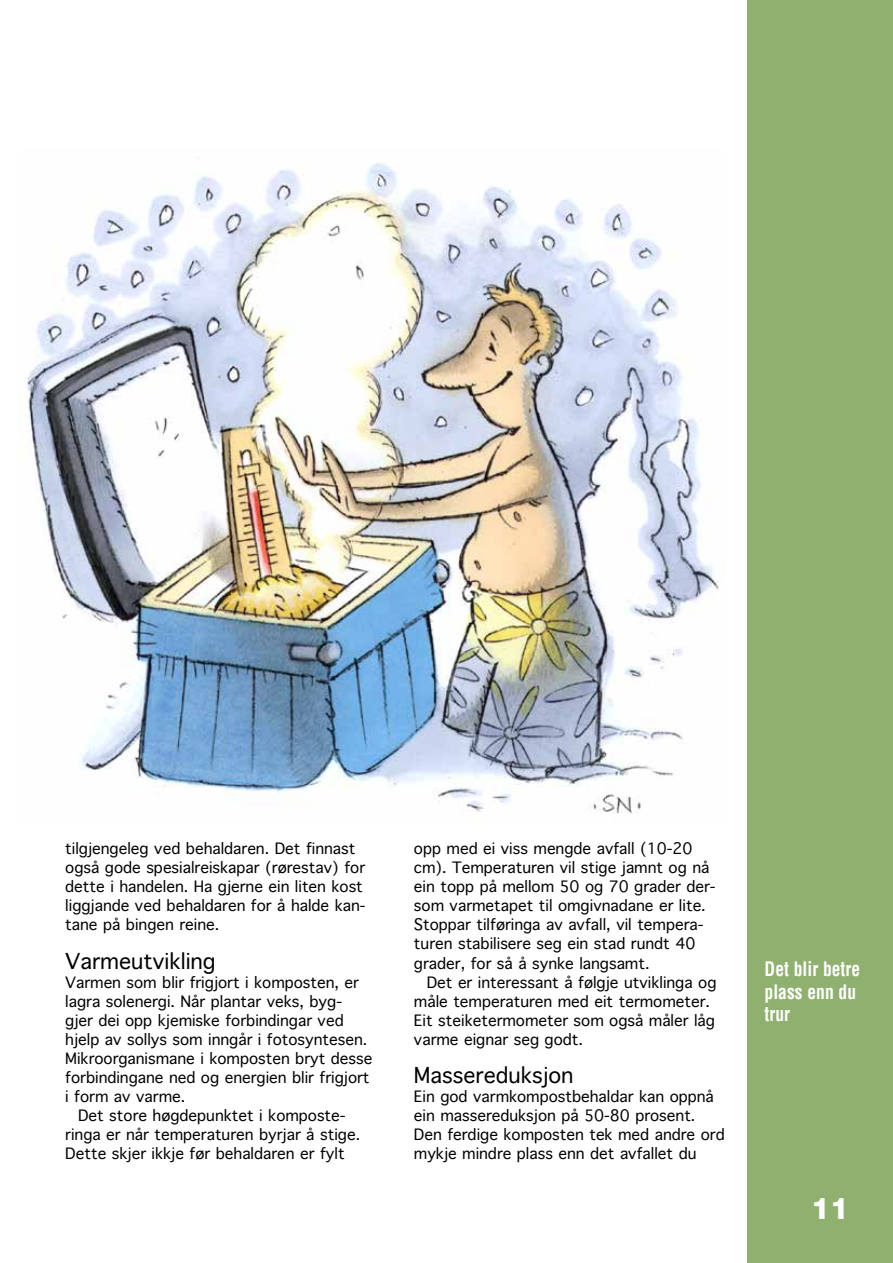
<style>
.page{position:relative;width:893px;height:1263px;background:#fff}
.page>*{position:absolute;margin:0;border:0;box-sizing:border-box;transform-origin:0 0}
.t1{font:800 30px "Helvetica Neue LT Pro";color:#fff}
.t2{font:21px "Geneva";color:#000}
.t3{font:700 condensed 19.5px/22.5px "Helvetica";color:#fff;scale:.9 1}
.t4{font:15px/19px "Geneva";color:#000}
</style>
<div class="page">
<div style="left:747px;top:0;width:146px;height:1263px;background:#90b06f"></div>
<img style="left:27px;top:163px;width:692px;height:651px">
<p class="t4" style="left:65px;top:839px;width:302px">tilgjengeleg ved behaldaren. Det finnast også gode spesialreiskapar (rørestav) for dette i handelen. Ha gjerne ein liten kost liggjande ved behaldaren for å halde kan&shy;tane på bingen reine.</p>
<h2 class="t2" style="left:65px;top:947px;width:152px">Varmeutvikling</h2>
<p class="t4" style="left:65px;top:972px;width:295px">Varmen som blir frigjort i komposten, er</p>
<p class="t4" style="left:65px;top:991px;width:278px">lagra solenergi. Når plantar veks, byg-</p>
<p class="t4" style="left:65px;top:1010px;width:280px">gjer dei opp kjemiske forbindingar ved</p>
<p class="t4" style="left:65px;top:1029px;width:304px">hjelp av sollys som inngår i fotosyntesen.</p>
<p class="t4" style="left:65px;top:1048px;width:309px">Mikroorganismane i komposten bryt desse</p>
<p class="t4" style="left:65px;top:1067px;width:306px">forbindingane ned og energien blir frigjort</p>
<p class="t4" style="left:65px;top:1086px;width:122px">i form av varme.</p>
<p class="t4" style="left:78px;top:1105px;width:269px">Det store høgdepunktet i komposte-</p>
<p class="t4" style="left:65px;top:1125px;width:296px">ringa er når temperaturen byrjar å stige.</p>
<p class="t4" style="left:65px;top:1144px;width:281px">Dette skjer ikkje før behaldaren er fylt</p>
<p class="t4" style="left:414px;top:839px;width:303px">opp med ei viss mengde avfall (10-20 cm). Temperaturen vil stige jamnt og nå ein topp på mellom 50 og 70 grader der&shy;som varmetapet til omgivnadane er lite.<br>Stoppar tilføringa av avfall, vil tempera&shy;turen stabilisere seg ein stad rundt 40 grader, for så å synke langsamt.</p>
<p class="t4" style="left:414px;top:972px;width:304px;text-indent:13px">Det er interessant å følgje utviklinga og måle temperaturen med eit termometer.<br>Eit steiketermometer som også måler låg varme eignar seg godt.</p>
<h2 class="t2" style="left:414px;top:1062px;width:161px">Massereduksjon</h2>
<p class="t4" style="left:414px;top:1086px;width:312px">Ein god varmkompostbehaldar kan oppnå ein massereduksjon på 50-80 prosent.<br>Den ferdige komposten tek med andre ord mykje mindre plass enn det avfallet du</p>
<h3 class="t3" style="left:765px;top:957px;width:108px">Det blir betre plass enn du trur</h3>
<h1 class="t1" style="left:811px;top:1190px;width:39px">11</h1>
</div>
